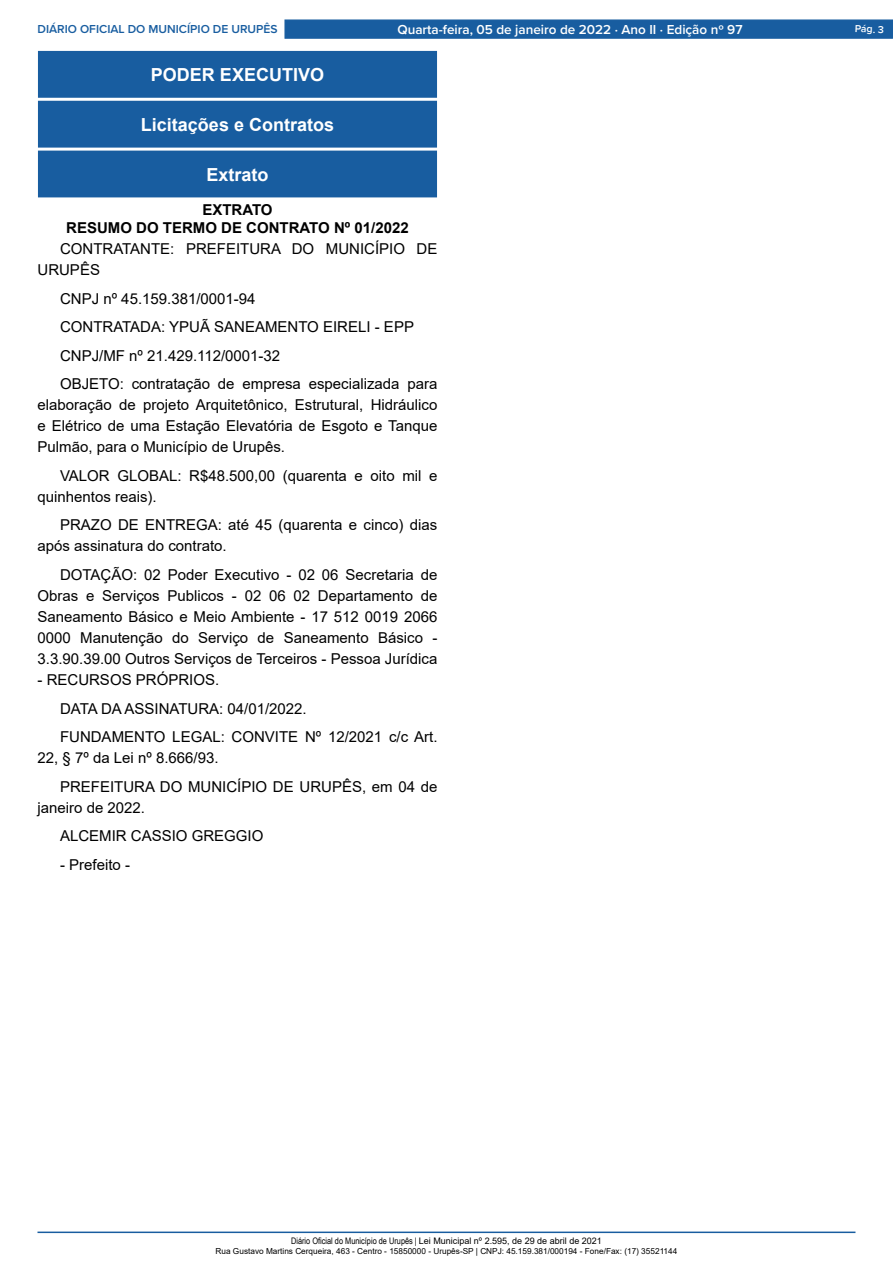
<style>
.page{position:relative;width:893px;height:1263px;background:#fff}
.page>*{position:absolute;margin:0;border:0;box-sizing:border-box;transform-origin:0 0}
.t1{font:700 18px "Arial";color:#fff}
._2_-_Corpo{font:15px/21px "Arial";color:#000}
._1_-_Cabeçalho{font:700 15px "Arial";color:#000}
.t2{font:600 13.5px "Proxima Nova";color:#fff}
.t3{font:600 12px "Proxima Nova";color:#185da0}
.t4{font:600 10.5px "Proxima Nova";color:#fff}
.t5{font:9px "Arial";color:#000}
.t6{font:8.25px "Arial";color:#000}
.s1{font-family:"Arial Narrow"}
</style>
<div class="page">
<hr style="left:38px;top:1231px;width:817px;height:2px;background:#185da0">
<div style="left:284px;top:19px;width:609px;height:20px;background:#185da0;border:1px solid #185da0"></div>
<div style="left:39px;top:51px;width:397px;height:46px;background:#185da0"></div>
<div style="left:38px;top:51px;width:399px;height:47px;border:1px solid #185da0"></div>
<div style="left:39px;top:101px;width:397px;height:46px;background:#185da0"></div>
<div style="left:38px;top:101px;width:399px;height:47px;border:1px solid #185da0"></div>
<div style="left:39px;top:151px;width:397px;height:46px;background:#185da0"></div>
<p class="t3" style="left:38px;top:20px;width:242px">DIÁRIO OFICIAL DO MUNICÍPIO DE URUPÊS</p>
<p class="t2" style="left:397px;top:19px;width:347px">Quarta-feira, 05 de janeiro de 2022 ⋅ Ano II ⋅ Edição nº 97</p>
<p class="t4" style="left:855px;top:21px;width:31px;rotate:2deg">Pág. 3</p>
<p class="t1" style="left:151px;top:62px;width:175px">PODER EXECUTIVO</p>
<p class="t1" style="left:141px;top:112px;width:195px">Licitações e Contratos</p>
<p class="t1" style="left:206px;top:162px;width:64px">Extrato</p>
<p class="_1_-_Cabeçalho" style="left:202px;top:200px;width:72px">EXTRATO</p>
<p class="_1_-_Cabeçalho" style="left:66px;top:218px;width:344px">RESUMO DO TERMO DE CONTRATO Nº 01/2022</p>
<p class="_2_-_Corpo" style="left:38px;top:239px;width:401px;text-indent:22px">CONTRATANTE: PREFEITURA DO MUNICÍPIO DE<br>URUPÊS</p>
<p class="_2_-_Corpo" style="left:60px;top:288px;width:197px">CNPJ nº 45.159.381/0001-94</p>
<p class="_2_-_Corpo" style="left:60px;top:317px;width:355px">CONTRATADA: YPUÃ SANEAMENTO EIRELI - EPP</p>
<p class="_2_-_Corpo" style="left:60px;top:345px;width:222px">CNPJ/MF nº 21.429.112/0001-32</p>
<p class="_2_-_Corpo" style="left:38px;top:374px;width:401px;text-align:justify;text-indent:22px">OBJETO: contratação de empresa especializada para elaboração de projeto Arquitetônico, Estrutural, Hidráulico e Elétrico de uma Estação Elevatória de Esgoto e Tanque Pulmão, para o Município de Urupês.</p>
<p class="_2_-_Corpo" style="left:38px;top:465px;width:401px;text-indent:22px">VALOR GLOBAL: R$48.500,00 (quarenta e oito mil e quinhentos reais).</p>
<p class="_2_-_Corpo" style="left:38px;top:515px;width:401px;text-indent:22px">PRAZO DE ENTREGA: até 45 (quarenta e cinco) dias após assinatura do contrato.</p>
<p class="_2_-_Corpo" style="left:38px;top:564px;width:401px;text-align:justify;text-indent:22px">DOTAÇÃO: 02 Poder Executivo - 02 06 Secretaria de Obras e Serviços Publicos - 02 06 02 Departamento de Saneamento Básico e Meio Ambiente - 17 512 0019 2066<br>0000 Manutenção do Serviço de Saneamento Básico - 3.3.90.39.00 Outros Serviços de Terceiros - Pessoa Jurídica</p>
<p class="_2_-_Corpo" style="left:38px;top:669px;width:183px">- RECURSOS PRÓPRIOS.</p>
<p class="_2_-_Corpo" style="left:60px;top:698px;width:248px">DATA DA ASSINATURA: 04/01/2022.</p>
<p class="_2_-_Corpo" style="left:38px;top:726px;width:401px;text-indent:22px">FUNDAMENTO LEGAL: CONVITE Nº 12/2021 c/c Art.<br>22, § 7º da Lei nº 8.666/93.</p>
<p class="_2_-_Corpo" style="left:38px;top:776px;width:401px;text-indent:22px">PREFEITURA DO MUNICÍPIO DE URUPÊS, em 04 de janeiro de 2022.</p>
<p class="_2_-_Corpo" style="left:60px;top:825px;width:205px">ALCEMIR CASSIO GREGGIO</p>
<p class="_2_-_Corpo" style="left:60px;top:854px;width:72px">- Prefeito -</p>
<p class="t5" style="left:291px;top:1235px;width:312px"><span class="s1">Diário Oficial do Município de Urupês |</span> Lei Municipal nº 2.595, de 29 de abril de 2021</p>
<p class="t6" style="left:216px;top:1245px;width:463px">Rua Gustavo Martins Cerqueira, 463 - Centro - 15850000 - Urupês-SP | CNPJ: 45.159.381/000194 - Fone/Fax: (17) 35521144</p>
</div>
